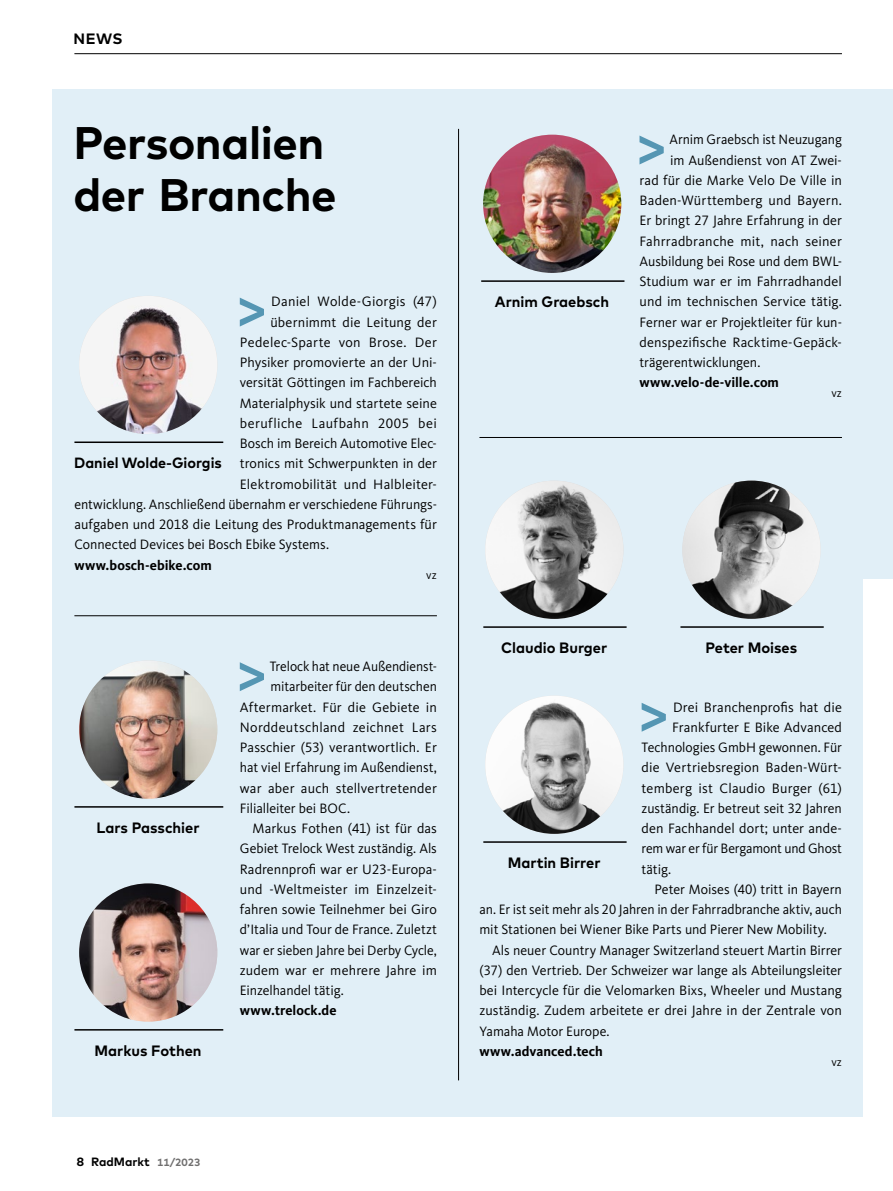
<style>
.page{position:relative;width:893px;height:1191px;background:#fff}
.page>*{position:absolute;margin:0;border:0;box-sizing:border-box;transform-origin:0 0}
.t1{font:700 45.6px/51.9px "Mark OT";letter-spacing:-.01em;color:#000}
.t2{font:700 15px "Mark OT";color:#000}
.t3{font:700 14.85px "Mark OT";color:#000}
.t4{font:14.1px "Kievit OT";letter-spacing:.005em;color:#000}
.t5{font:14.1px "Kievit OT";letter-spacing:.005em;color:#000;scale:.96 1}
.t6{font:700 14.1px "Kievit OT";color:#000}
.t7{font:14.1px "Kievit OT";letter-spacing:.025em;color:#000}
.t8{font:14.1px "Kievit OT";letter-spacing:.03em;color:#000}
.t9{font:700 12px "Mark OT";color:#000}
.t10{font:12px "Kievit OT";color:#000}
.s1{font-size:10.5px;color:#706f6f}
</style>
<div class="page">
<hr style="left:74px;top:53px;width:768px;height:1px;background:#000">
<div style="left:52px;top:89px;width:811px;height:1027px;background:#e1eff7"></div>
<div style="left:825px;top:89px;width:68px;height:489px;background:#e1eff7"></div>
<hr style="left:892px;top:612px;width:1px;height:579px;background:#000">
<hr style="left:458px;top:129px;width:1px;height:951px;background:#000">
<hr style="left:479px;top:437px;width:363px;height:1px;background:#000">
<svg style="left:639px;top:135px;width:25px;height:29px"></svg>
<svg style="left:240px;top:297px;width:24px;height:29px"></svg>
<svg style="left:240px;top:662px;width:24px;height:29px"></svg>
<svg style="left:642px;top:703px;width:24px;height:28px"></svg>
<img style="left:483px;top:135px;width:138px;height:138px;border-radius:69px">
<hr style="left:481px;top:280px;width:143px;height:2px;background:#000">
<img style="left:79px;top:296px;width:138px;height:138px;border-radius:69px">
<hr style="left:74px;top:441px;width:149px;height:2px;background:#000">
<img style="left:79px;top:660px;width:138px;height:138px;border-radius:69px">
<hr style="left:74px;top:806px;width:149px;height:1px;background:#000">
<img style="left:79px;top:883px;width:138px;height:138px;border-radius:69px">
<hr style="left:74px;top:1029px;width:149px;height:1px;background:#000">
<img style="left:485px;top:480px;width:138px;height:139px;border-radius:69px">
<hr style="left:483px;top:626px;width:144px;height:2px;background:#000">
<img style="left:485px;top:695px;width:138px;height:139px;border-radius:69px">
<hr style="left:483px;top:841px;width:144px;height:1px;background:#000">
<img style="left:682px;top:480px;width:139px;height:139px;border-radius:69px">
<hr style="left:680px;top:626px;width:144px;height:2px;background:#000">
<hr style="left:74px;top:615px;width:363px;height:1px;background:#000">
<p class="t2" style="left:74px;top:29px;width:51px">NEWS</p>
<h1 class="t1" style="left:73px;top:116px;width:265px">Personalien der Branche</h1>
<p class="t4" style="left:271px;top:293px;width:167px">Daniel Wolde-Giorgis (47)</p>
<p class="t4" style="left:270px;top:313px;width:168px">übernimmt die Leitung der</p>
<p class="t7" style="left:240px;top:334px;width:199px">Pedelec-Sparte von Brose. Der</p>
<p class="t4" style="left:240px;top:354px;width:199px">Physiker promovierte an der Uni-</p>
<p class="t4" style="left:240px;top:374px;width:199px">versität Göttingen im Fachbereich</p>
<p class="t4" style="left:240px;top:394px;width:199px">Materialphysik und startete seine</p>
<p class="t8" style="left:240px;top:415px;width:199px">berufliche Laufbahn 2005 bei</p>
<p class="t4" style="left:240px;top:435px;width:199px">Bosch im Bereich Automotive Elec-</p>
<p class="t4" style="left:240px;top:455px;width:199px">tronics mit Schwerpunkten in der</p>
<p class="t4" style="left:240px;top:475px;width:199px">Elektromobilität und Halbleiter-</p>
<p class="t4" style="left:74px;top:496px;width:364px">entwicklung. Anschließend übernahm er verschiedene Führungs-</p>
<p class="t4" style="left:74px;top:516px;width:364px">aufgaben und 2018 die Leitung des Produktmanagements für</p>
<p class="t4" style="left:74px;top:536px;width:256px">Connected Devices bei Bosch Ebike Systems.</p>
<p class="t6" style="left:74px;top:556px;width:139px">www.bosch-ebike.com</p>
<p class="t10" style="left:426px;top:568px;width:12px">vz</p>
<p class="t3" style="left:74px;top:453px;width:149px">Daniel Wolde-Giorgis</p>
<p class="t2" style="left:97px;top:818px;width:104px">Lars Passchier</p>
<p class="t2" style="left:95px;top:1041px;width:109px">Markus Fothen</p>
<p class="t5" style="left:270px;top:658px;width:176px">Trelock hat neue Außendienst-</p>
<p class="t4" style="left:270px;top:678px;width:168px">mitarbeiter für den deutschen</p>
<p class="t4" style="left:240px;top:698px;width:199px">Aftermarket. Für die Gebiete in</p>
<p class="t4" style="left:240px;top:718px;width:199px">Norddeutschland zeichnet Lars</p>
<p class="t4" style="left:240px;top:739px;width:199px">Passchier (53) verantwortlich. Er</p>
<p class="t4" style="left:240px;top:759px;width:199px">hat viel Erfahrung im Außendienst,</p>
<p class="t4" style="left:240px;top:779px;width:199px">war aber auch stellvertretender</p>
<p class="t4" style="left:240px;top:799px;width:112px">Filialleiter bei BOC.</p>
<p class="t4" style="left:253px;top:820px;width:186px">Markus Fothen (41) ist für das</p>
<p class="t4" style="left:240px;top:840px;width:199px">Gebiet Trelock West zuständig. Als</p>
<p class="t4" style="left:240px;top:860px;width:197px">Radrennprofi war er U23-Europa-</p>
<p class="t4" style="left:240px;top:880px;width:199px">und -Weltmeister im Einzelzeit-</p>
<p class="t4" style="left:240px;top:901px;width:199px">fahren sowie Teilnehmer bei Giro</p>
<p class="t4" style="left:240px;top:921px;width:199px">d’Italia und Tour de France. Zuletzt</p>
<p class="t5" style="left:240px;top:941px;width:207px">war er sieben Jahre bei Derby Cycle,</p>
<p class="t4" style="left:240px;top:961px;width:199px">zudem war er mehrere Jahre im</p>
<p class="t4" style="left:240px;top:982px;width:105px">Einzelhandel tätig.</p>
<p class="t6" style="left:240px;top:1002px;width:98px">www.trelock.de</p>
<p class="t9" style="left:77px;top:1153px;width:125px">8 RadMarkt <span class="s1">11/2023</span></p>
<p class="t2" style="left:495px;top:292px;width:116px">Arnim Graebsch</p>
<p class="t5" style="left:669px;top:131px;width:181px">Arnim Graebsch ist Neuzugang</p>
<p class="t4" style="left:670px;top:151px;width:173px">im Außendienst von AT Zwei-</p>
<p class="t4" style="left:639px;top:172px;width:204px">rad für die Marke Velo De Ville in</p>
<p class="t4" style="left:639px;top:192px;width:204px">Baden-Württemberg und Bayern.</p>
<p class="t4" style="left:639px;top:212px;width:204px">Er bringt 27 Jahre Erfahrung in der</p>
<p class="t4" style="left:639px;top:232px;width:204px">Fahrradbranche mit, nach seiner</p>
<p class="t4" style="left:639px;top:253px;width:202px">Ausbildung bei Rose und dem BWL-</p>
<p class="t4" style="left:639px;top:273px;width:204px">Studium war er im Fahrradhandel</p>
<p class="t4" style="left:639px;top:293px;width:204px">und im technischen Service tätig.</p>
<p class="t4" style="left:639px;top:313px;width:204px">Ferner war er Projektleiter für kun-</p>
<p class="t4" style="left:639px;top:334px;width:204px">denspezifische Racktime-Gepäck-</p>
<p class="t4" style="left:639px;top:354px;width:122px">trägerentwicklungen.</p>
<p class="t6" style="left:639px;top:374px;width:141px">www.velo-de-ville.com</p>
<p class="t10" style="left:831px;top:386px;width:12px">vz</p>
<p class="t2" style="left:501px;top:638px;width:108px">Claudio Burger</p>
<p class="t2" style="left:705px;top:638px;width:93px">Peter Moises</p>
<p class="t4" style="left:673px;top:698px;width:170px">Drei Branchenprofis hat die</p>
<p class="t4" style="left:672px;top:718px;width:171px">Frankfurter E Bike Advanced</p>
<p class="t4" style="left:642px;top:739px;width:202px">Technologies GmbH gewonnen. Für</p>
<p class="t4" style="left:642px;top:759px;width:202px">die Vertriebsregion Baden-Würt-</p>
<p class="t4" style="left:642px;top:779px;width:202px">temberg ist Claudio Burger (61)</p>
<p class="t4" style="left:642px;top:799px;width:202px">zuständig. Er betreut seit 32 Jahren</p>
<p class="t4" style="left:642px;top:820px;width:202px">den Fachhandel dort; unter ande-</p>
<p class="t4" style="left:642px;top:840px;width:202px">rem war er für Bergamont und Ghost</p>
<p class="t4" style="left:642px;top:860px;width:31px">tätig.</p>
<p class="t4" style="left:654px;top:880px;width:189px">Peter Moises (40) tritt in Bayern</p>
<p class="t4" style="left:479px;top:901px;width:364px">an. Er ist seit mehr als 20 Jahren in der Fahrradbranche aktiv, auch</p>
<p class="t4" style="left:479px;top:921px;width:349px">mit Stationen bei Wiener Bike Parts und Pierer New Mobility.</p>
<p class="t4" style="left:492px;top:941px;width:351px">Als neuer Country Manager Switzerland steuert Martin Birrer</p>
<p class="t4" style="left:479px;top:961px;width:364px">(37) den Vertrieb. Der Schweizer war lange als Abteilungsleiter</p>
<p class="t4" style="left:479px;top:982px;width:364px">bei Intercycle für die Velomarken Bixs, Wheeler und Mustang</p>
<p class="t4" style="left:479px;top:1002px;width:364px">zuständig. Zudem arbeitete er drei Jahre in der Zentrale von</p>
<p class="t4" style="left:479px;top:1022px;width:132px">Yamaha Motor Europe.</p>
<p class="t6" style="left:479px;top:1042px;width:125px">www.advanced.tech</p>
<p class="t10" style="left:831px;top:1054px;width:12px">vz</p>
<p class="t2" style="left:508px;top:853px;width:94px">Martin Birrer</p>
</div>
